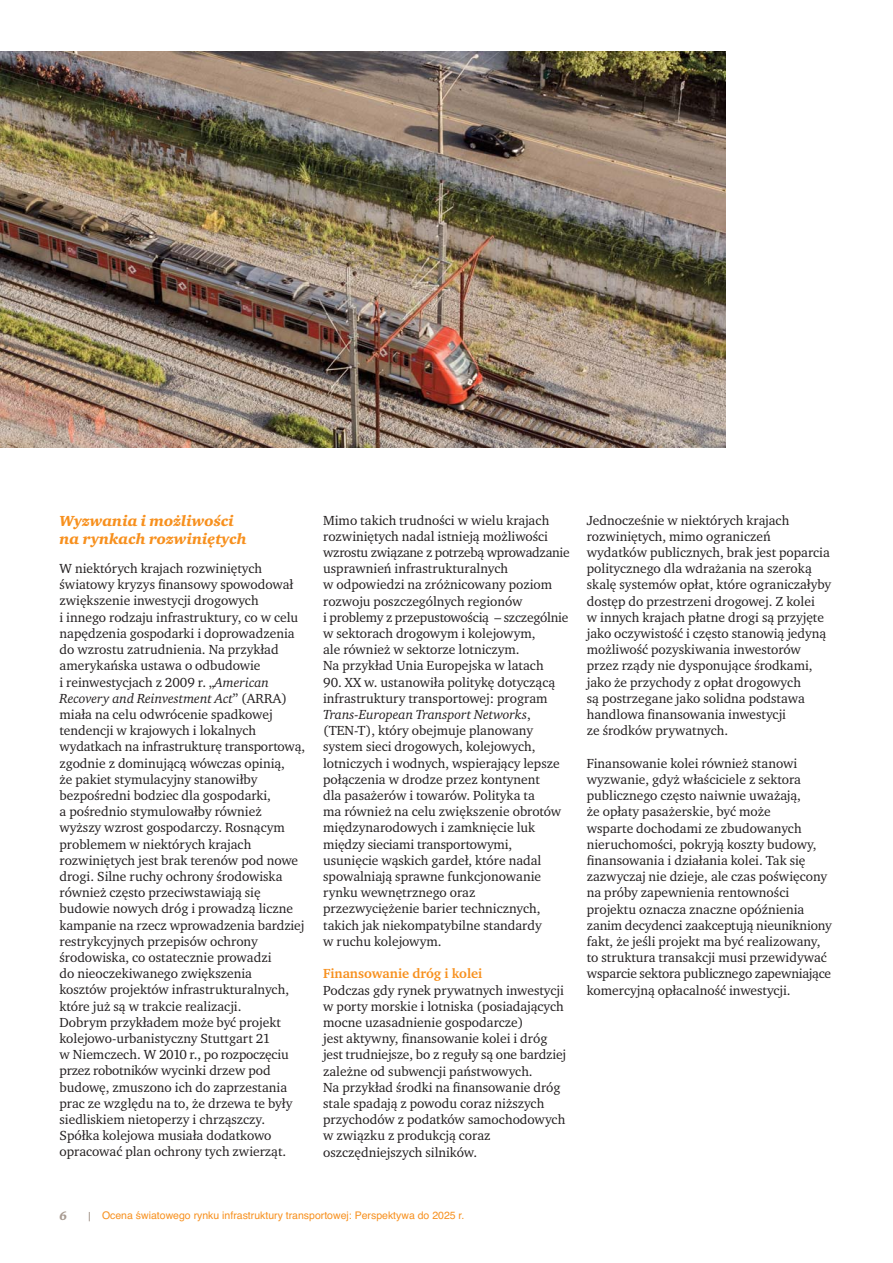
<style>
.page{position:relative;width:893px;height:1263px;background:#fff}
.page>*{position:absolute;margin:0;border:0;box-sizing:border-box;transform-origin:0 0}
.t1{font:italic 900 15px/18px "ITC Charter Com";color:#f7901e}
.t2{font:13.5px/16.2px "ITC Charter Com";color:#231f20}
.t3{font:700 13.5px "ITC Charter Com";color:#f7901e}
.t4{font:italic 900 12px "ITC Charter Com";color:#a89b91}
.t5{font:10.5px "Helvetica";color:#f7901e}
.s1{font-style:italic}
</style>
<div class="page">
<img style="left:0;top:51px;width:726px;height:396px">
<p class="t1" style="left:60px;top:513px;width:189px">Wyzwania i możliwości na rynkach rozwiniętych</p>
<p class="t2" style="left:60px;top:561px;width:247px">W niektórych krajach rozwiniętych światowy kryzys finansowy spowodował zwiększenie inwestycji drogowych<br>i innego rodzaju infrastruktury, co w celu napędzenia gospodarki i doprowadzenia do wzrostu zatrudnienia. Na przykład amerykańska ustawa o odbudowie<br>i reinwestycjach z 2009 r. „<span class="s1">American Recovery and Reinvestment Act</span>” (ARRA) miała na celu odwrócenie spadkowej tendencji w krajowych i lokalnych wydatkach na infrastrukturę transportową, zgodnie z dominującą wówczas opinią,<br>że pakiet stymulacyjny stanowiłby bezpośredni bodziec dla gospodarki,<br>a pośrednio stymulowałby również wyższy wzrost gospodarczy. Rosnącym problemem w niektórych krajach rozwiniętych jest brak terenów pod nowe drogi. Silne ruchy ochrony środowiska również często przeciwstawiają się budowie nowych dróg i prowadzą liczne kampanie na rzecz wprowadzenia bardziej restrykcyjnych przepisów ochrony środowiska, co ostatecznie prowadzi<br>do nieoczekiwanego zwiększenia<br>kosztów projektów infrastrukturalnych, które już są w trakcie realizacji.<br>Dobrym przykładem może być projekt kolejowo-urbanistyczny Stuttgart 21<br>w Niemczech. W 2010 r., po rozpoczęciu przez robotników wycinki drzew pod budowę, zmuszono ich do zaprzestania prac ze względu na to, że drzewa te były siedliskiem nietoperzy i chrząszczy.<br>Spółka kolejowa musiała dodatkowo opracować plan ochrony tych zwierząt.</p>
<p class="t2" style="left:323px;top:513px;width:248px">Mimo takich trudności w wielu krajach rozwiniętych nadal istnieją możliwości wzrostu związane z potrzebą wprowadzanie usprawnień infrastrukturalnych<br>w odpowiedzi na zróżnicowany poziom rozwoju poszczególnych regionów<br>i problemy z przepustowością – szczególnie w sektorach drogowym i kolejowym,<br>ale również w sektorze lotniczym.<br>Na przykład Unia Europejska w latach</p>
<p class="t2" style="left:323px;top:675px;width:240px">90. XX w. ustanowiła politykę dotyczącą infrastruktury transportowej: program <span class="s1">Trans-European Transport Networks</span>, (TEN-T), który obejmuje planowany system sieci drogowych, kolejowych, lotniczych i wodnych, wspierający lepsze połączenia w drodze przez kontynent dla pasażerów i towarów. Polityka ta<br>ma również na celu zwiększenie obrotów międzynarodowych i zamknięcie luk między sieciami transportowymi, usunięcie wąskich gardeł, które nadal spowalniają sprawne funkcjonowanie rynku wewnę trznego oraz przezwyciężenie barier technicznych, takich jak niekompatybilne standardy<br>w ruchu kolejowym.</p>
<p class="t3" style="left:323px;top:968px;width:161px">Finansowanie dróg i kolei</p>
<p class="t2" style="left:323px;top:983px;width:244px">Podczas gdy rynek prywatnych inwestycji w porty morskie i lotniska (posiadających mocne uzasadnienie gospodarcze)<br>jest aktywny, finansowanie kolei i dróg jest trudniejsze, bo z reguły są one bardziej zależne od subwencji państwowych.<br>Na przykład środki na finansowanie dróg stale spadają z powodu coraz niższych przychodów z podatków samochodowych w związku z produkcją coraz oszczędniejszych silników.</p>
<p class="t2" style="left:587px;top:513px;width:246px">Jednocześnie w niektórych krajach rozwiniętych, mimo ograniczeń wydatków publicznych, brak jest poparcia politycznego dla wdrażania na szeroką skalę systemów opłat, które ograniczałyby dostęp do przestrzeni drogowej. Z kolei<br>w innych krajach płatne drogi są przyjęte jako oczywistość i często stanowią jedyną możliwość pozyskiwania inwestorów przez rządy nie dysponujące środkami, jako że przychody z opłat drogowych<br>są postrzegane jako solidna podstawa handlowa finansowania inwestycji<br>ze środków prywatnych.</p>
<p class="t2" style="left:587px;top:756px;width:246px">Finansowanie kolei również stanowi wyzwanie, gdyż właściciele z sektora publicznego często naiwnie uważają,<br>że opłaty pasażerskie, być może<br>wsparte dochodami ze zbudowanych nieruchomości, pokryją koszty budowy, finansowania i działania kolei. Tak się zazwyczaj nie dzieje, ale czas poświęcony na próby zapewnienia rentowności projektu oznacza znaczne opóźnienia zanim decydenci zaakceptują nieunikniony fakt, że jeśli projekt ma być realizowany, to struktura transakcji musi przewidywać wsparcie sektora publicznego zapewniające komercyjną opłacalność inwestycji.</p>
<p class="t4" style="left:60px;top:1211px;width:9px">6</p>
<p class="t5" style="left:102px;top:1211px;width:364px">Ocena światowego rynku infrastruktury transportowej: Perspektywa do 2025 r.</p>
</div>
